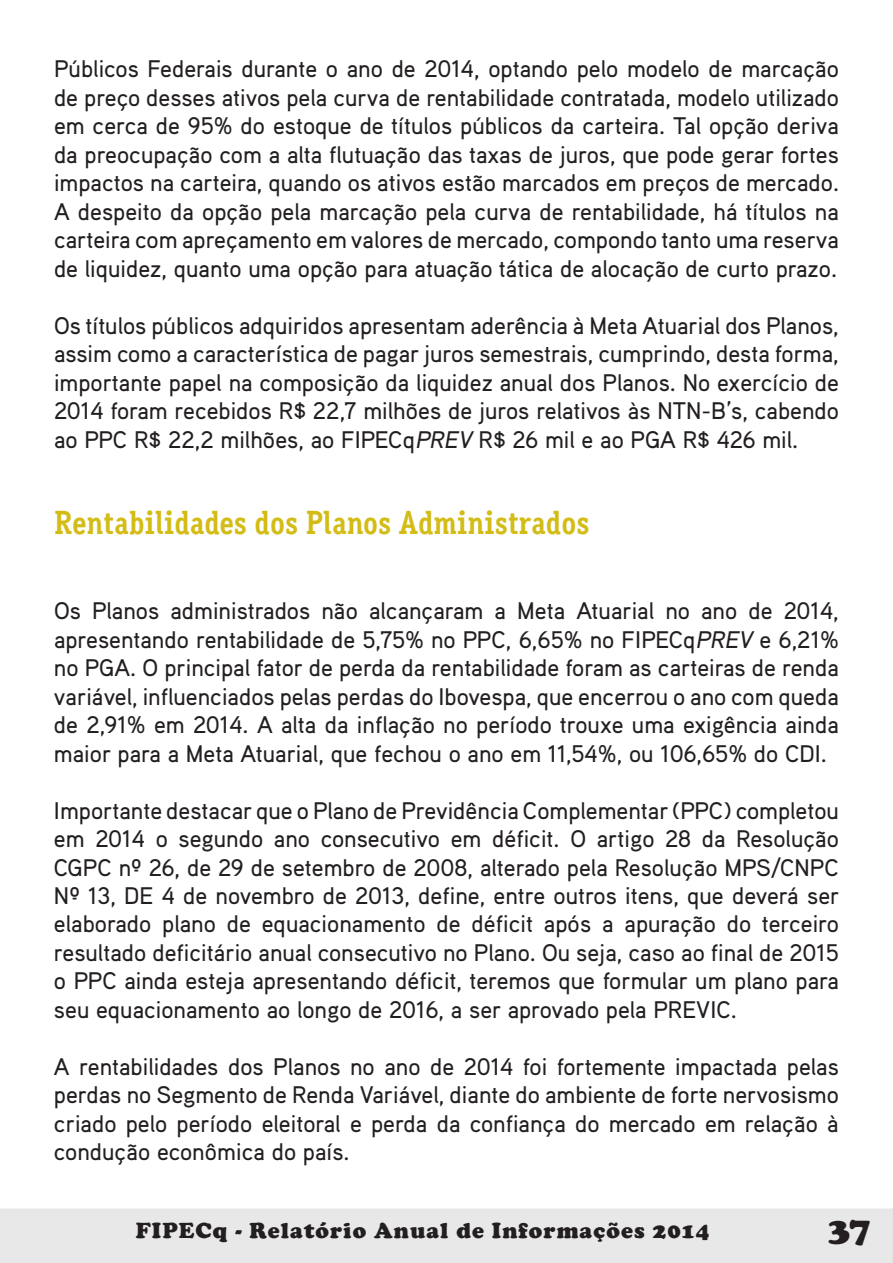
<style>
.page{position:relative;width:893px;height:1263px;background:#fff}
.page>*{position:absolute;margin:0;border:0;box-sizing:border-box;transform-origin:0 0}
.t1{font:900 36px "Cooper";color:#231f20}
.t2{font:700 33px "Aaux Office";color:#d3bc16}
.t3{font:500 24px/28.5px "Aaux Pro";color:#231f20;text-align:justify}
.t4{font:900 22.5px "Cooper";letter-spacing:.05em;color:#231f20}
.s1{font-style:italic}
</style>
<div class="page">
<div style="left:1px;top:1209px;width:891px;height:53px;background:#e8e8e9"></div>
<div style="left:0;top:1208px;width:893px;height:55px;border:2px solid #e6e7e9"></div>
<p class="t3" style="left:54px;top:54px;width:787px">Públicos Federais durante o ano de 2014, optando pelo modelo de marcação de preço desses ativos pela curva de rentabilidade contratada, modelo utilizado em cerca de 95% do estoque de títulos públicos da carteira. Tal opção deriva da preocupação com a alta flutuação das taxas de juros, que pode gerar fortes impactos na carteira, quando os ativos estão marcados em preços de mercado.<br>A despeito da opção pela marcação pela curva de rentabilidade, há títulos na carteira com apreçamento em valores de mercado, compondo tanto uma reserva de liquidez, quanto uma opção para atuação tática de alocação de curto prazo.</p>
<p class="t3" style="left:54px;top:311px;width:786px">Os títulos públicos adquiridos apresentam aderência à Meta Atuarial dos Planos, assim como a característica de pagar juros semestrais, cumprindo, desta forma, importante papel na composição da liquidez anual dos Planos. No exercício de 2014 foram recebidos R$ 22,7 milhões de juros relativos às NTN-B’s, cabendo ao PPC R$ 22,2 milhões, ao FIPECq<span class="s1">PREV</span> R$ 26 mil e ao PGA R$ 426 mil.</p>
<h2 class="t2" style="left:54px;top:503px;width:537px">Rentabilidades dos Planos Administrados</h2>
<p class="t3" style="left:54px;top:596px;width:786px">Os Planos administrados não alcançaram a Meta Atuarial no ano de 2014, apresentando rentabilidade de 5,75% no PPC, 6,65% no FIPECq<span class="s1">PREV</span> e 6,21% no PGA. O principal fator de perda da rentabilidade foram as carteiras de renda variável, influenciados pelas perdas do Ibovespa, que encerrou o ano com queda de 2,91% em 2014. A alta da inflação no período trouxe uma exigência ainda maior para a Meta Atuarial, que fechou o ano em 11,54%, ou 106,65% do CDI.</p>
<p class="t3" style="left:54px;top:795px;width:787px">Importante destacar que o Plano de Previdência Complementar (PPC) completou em 2014 o segundo ano consecutivo em déficit. O artigo 28 da Resolução CGPC nº 26, de 29 de setembro de 2008, alterado pela Resolução MPS/CNPC Nº 13, DE 4 de novembro de 2013, define, entre outros itens, que deverá ser elaborado plano de equacionamento de déficit após a apuração do terceiro resultado deficitário anual consecutivo no Plano. Ou seja, caso ao final de 2015 o PPC ainda esteja apresentando déficit, teremos que formular um plano para seu equacionamento ao longo de 2016, a ser aprovado pela PREVIC.</p>
<p class="t3" style="left:54px;top:1052px;width:786px">A rentabilidades dos Planos no ano de 2014 foi fortemente impactada pelas perdas no Segmento de Renda Variável, diante do ambiente de forte nervosismo criado pelo período eleitoral e perda da confiança do mercado em relação à condução econômica do país.</p>
<p class="t4" style="left:136px;top:1217px;width:575px">FIPECq - Relatório Anual de Informações 2014</p>
<h1 class="t1" style="left:829px;top:1208px;width:43px">37</h1>
</div>
